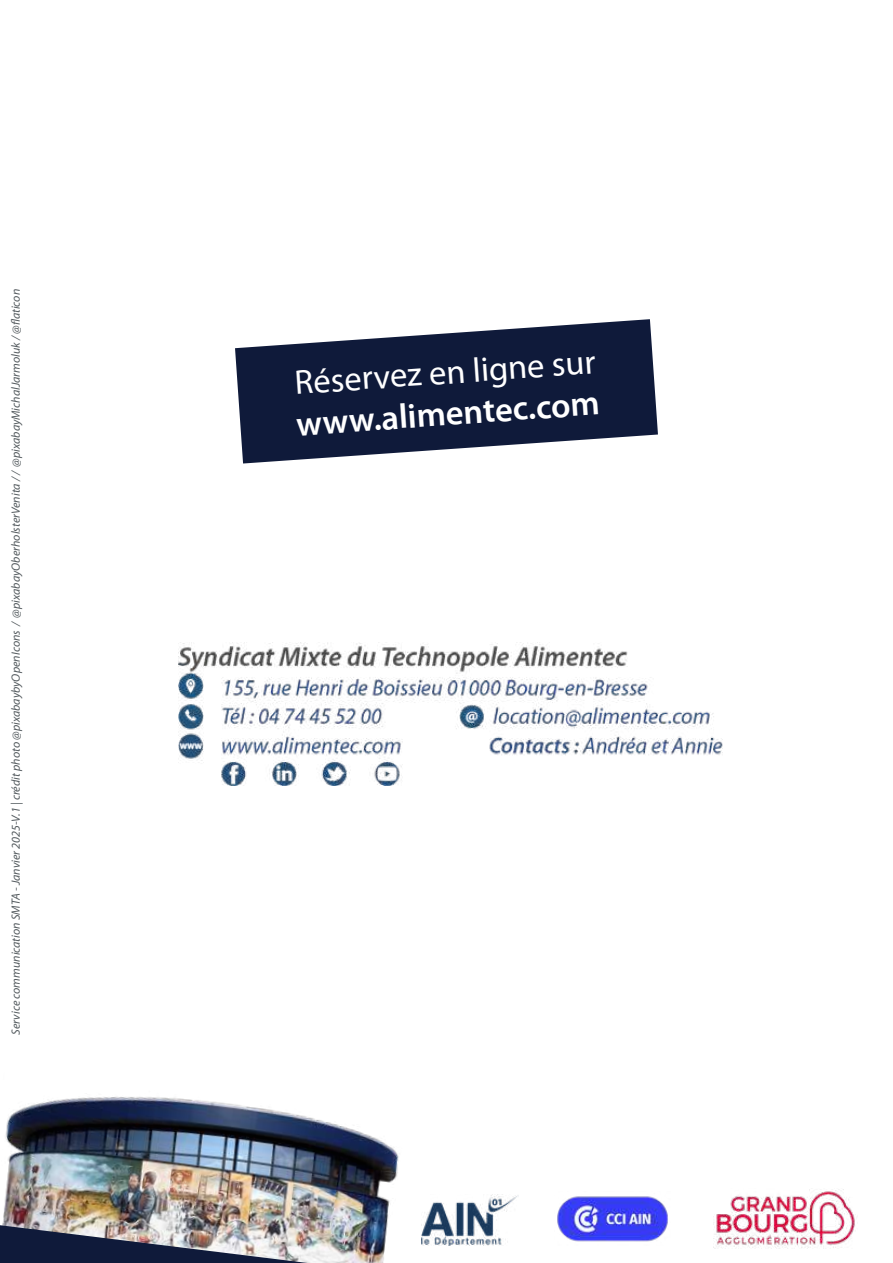
<style>
.page{position:relative;width:893px;height:1263px;background:#fff}
.page>*{position:absolute;margin:0;border:0;box-sizing:border-box;transform-origin:0 0}
.t1{font:34.5px "Myriad Pro";color:#fff}
.t2{font:600 34.5px "Myriad Pro";color:#fff}
.t3{font:italic 12px "Myriad Pro";color:#52595d}
</style>
<div class="page">
<svg style="left:235px;top:319px;width:423px;height:144px;fill:#0f1a3a"></svg>
<img style="left:421px;top:1195px;width:97px;height:50px">
<img style="left:557px;top:1196px;width:111px;height:46px">
<img style="left:2px;top:1096px;width:397px;height:167px">
<img style="left:0;top:1225px;width:308px;height:38px">
<img style="left:714px;top:1189px;width:141px;height:60px">
<img style="left:179px;top:643px;width:544px;height:142px">
<p class="t3" style="left:9px;top:1035px;width:747px;rotate:-90deg">Service communication SMTA - Janvier 2025-V.1 | crédit photo @pixabaybyOpenIcons / @pixabayOberholsterVenita / / @pixabayMichalJarmoluk / @flaticon</p>
<h1 class="t1" style="left:293px;top:361px;width:303px;rotate:-4deg">Réservez en ligne sur</h1>
<h1 class="t2" style="left:295px;top:402px;width:306px;rotate:-4deg">www.alimentec.com</h1>
</div>
